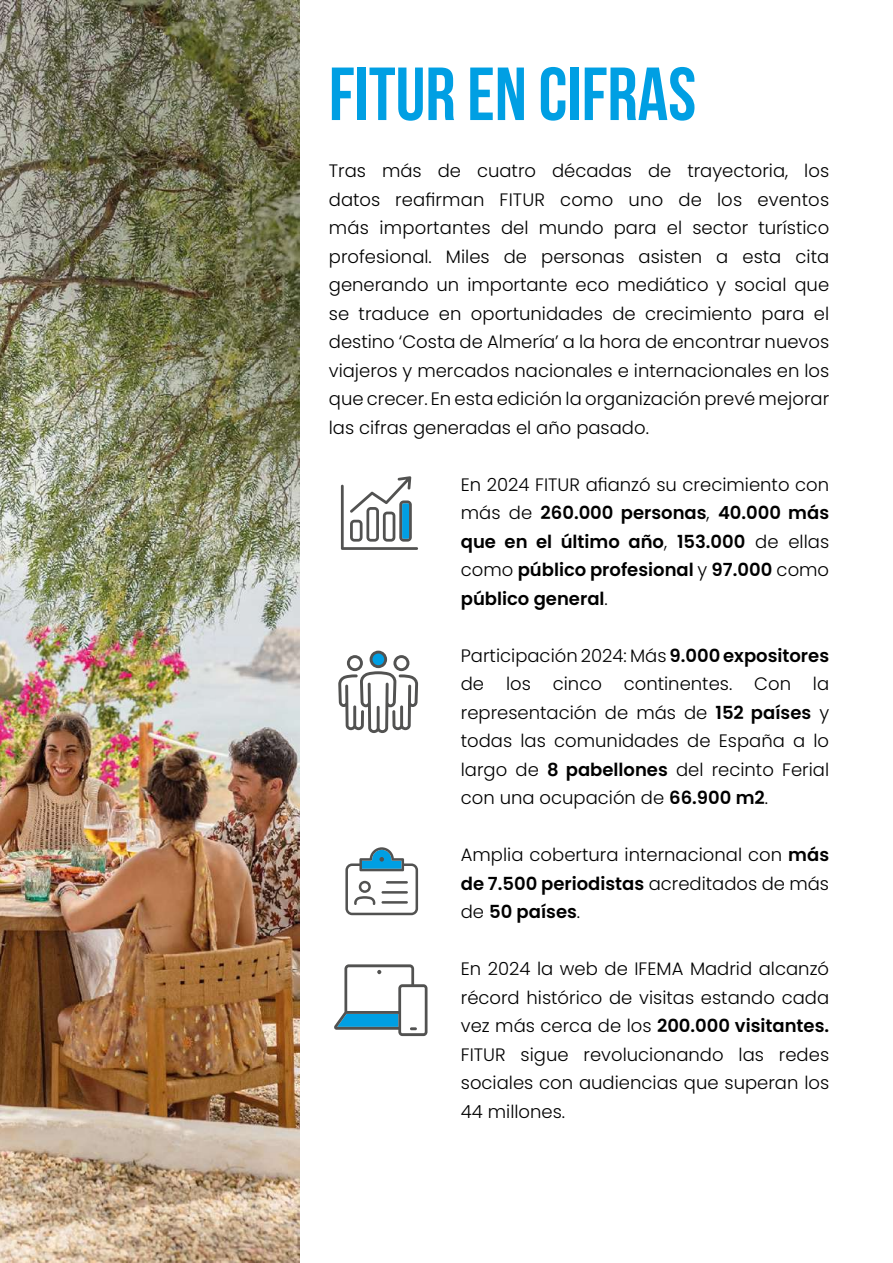
<style>
.page{position:relative;width:893px;height:1263px;background:#fff}
.page>*{position:absolute;margin:0;border:0;box-sizing:border-box;transform-origin:0 0}
.t1{font:700 75px "Bebas Neue";color:#009fe3}
.t2{font:300 18px/28.5px "Poppins";color:#000;text-align:justify}
.t3{font:600 18px/28.5px "Poppins";color:#000;text-align:justify}
.s1{font-weight:300}
.s2{font-weight:600}
</style>
<div class="page">
<img style="left:0;top:0;width:299px;height:1263px">
<svg style="left:341px;top:476px;width:77px;height:74px"></svg>
<svg style="left:338px;top:651px;width:80px;height:82px"></svg>
<svg style="left:345px;top:847px;width:73px;height:68px"></svg>
<svg style="left:334px;top:964px;width:93px;height:72px"></svg>
<h1 class="t1" style="left:329px;top:53px;width:369px">FITUR EN CIFRAS</h1>
<p class="t2" style="left:329px;top:157px;width:502px">Tras más de cuatro décadas de trayectoria, los datos reafirman FITUR como uno de los eventos más importantes del mundo para el sector turístico profesional. Miles de personas asisten a esta cita generando un importante eco mediático y social que se traduce en oportunidades de crecimiento para el destino ‘Costa de Almería’ a la hora de encontrar nuevos viajeros y mercados nacionales e internacionales en los que crecer. En esta edición la organización prevé mejorar las cifras generadas el año pasado.</p>
<p class="t3" style="left:461px;top:470px;width:370px"><span class="s1">En 2024 FITUR afianzó su crecimiento con más de</span> 260.000 personas<span class="s1">,</span> 40.000 más que en el último año<span class="s1">,</span> 153.000 <span class="s1">de ellas como</span> público profesional <span class="s1">y</span> 97.000 <span class="s1">como </span>público general<span class="s1">.</span></p>
<p class="t2" style="left:461px;top:641px;width:370px">Participación 2024: Más <span class="s2">9.000 expositores </span>de los cinco continentes. Con la representación de más de <span class="s2">152 países</span> y todas las comunidades de España a lo largo de <span class="s2">8 pabellones</span> del recinto Ferial con una ocupación de <span class="s2">66.900 m2</span>.</p>
<p class="t2" style="left:461px;top:840px;width:370px">Amplia cobertura internacional con <span class="s2">más de 7.500 periodistas</span> acreditados de más de <span class="s2">50 países</span>.</p>
<p class="t2" style="left:461px;top:954px;width:370px">En 2024 la web de IFEMA Madrid alcanzó récord histórico de visitas estando cada vez más cerca de los <span class="s2">200.000 visitantes.<br></span>FITUR sigue revolucionando las redes sociales con audiencias que superan los 44 millones.</p>
</div>
